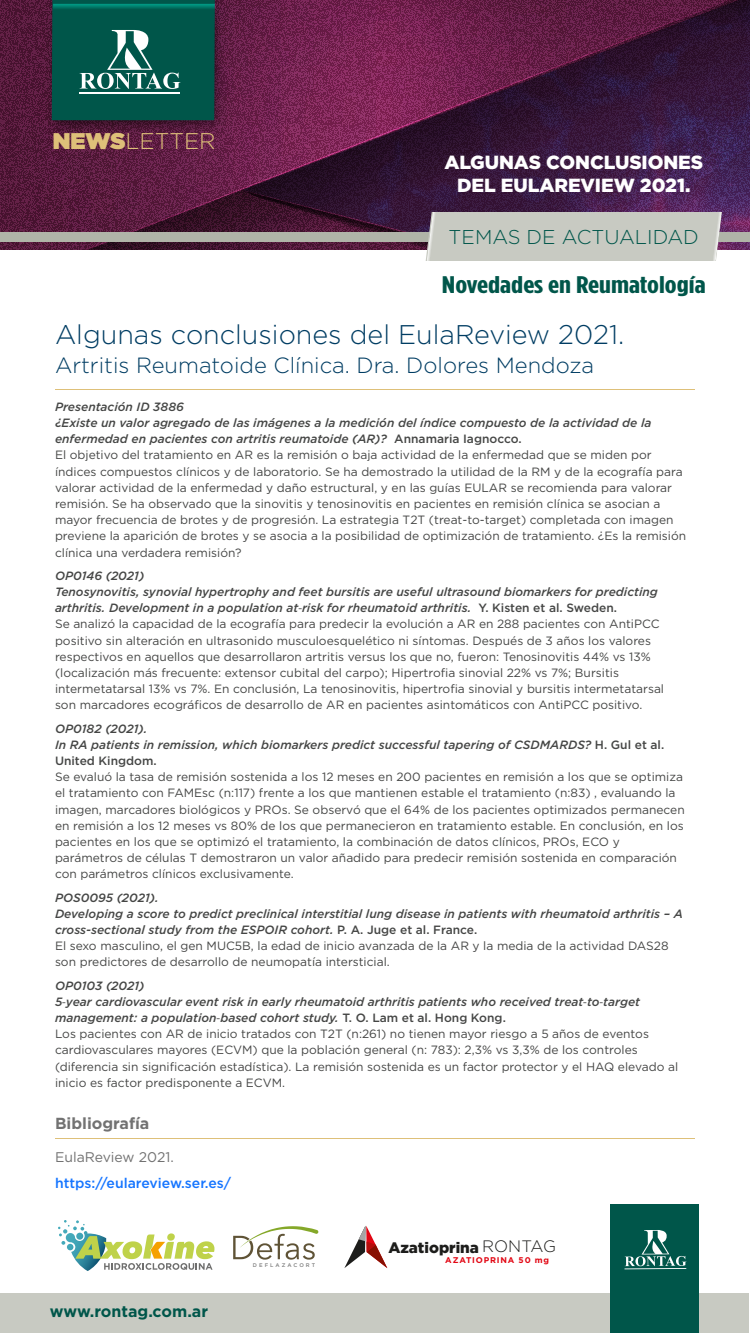
<style>
.page{position:relative;width:750px;height:1334px;background:#fff}
.page>*{position:absolute;margin:0;border:0;box-sizing:border-box;transform-origin:0 0}
.t1{font:300 27px "Gotham";color:#003d63}
.t2{font:700 24px "Gotham Condensed";color:#00564a;scale:1.31 1}
.t3{font:300 22.7px "Gotham";color:#dec079}
.t4{font:300 22px "Gotham";color:#003d63}
.t5{font:300 20px "Gotham";color:#00564a}
.t6{font:900 19px/22.8px "Gotham";letter-spacing:-.005em;color:#fff;text-align:center}
.t7{font:700 16px "Gotham";color:#00564a}
.t8{font:700 16px "Gotham";color:#727272}
.t9{font:900 15.2px "Gotham";color:#1d1d1b}
.t10{font:500 14px "Gotham";color:#1575ff}
.t11{font:14px "Gotham";color:#727272}
.t12{font:12px/16.2px "Gotham";color:#454645}
.t13{font:italic 500 12px/16.2px "Gotham";color:#454645}
.t14{font:700 8.3px "Gotham";letter-spacing:.1em;color:#e20613}
.t15{font:500 5.3px "Gotham";letter-spacing:.38em;color:#7e7e7e}
.s1{font-weight:900}
.s2{font-weight:500;font-style:italic}
.s3{font-weight:500}
.s4{font-family:"Myriad Pro"}
.s5{font-style:normal}
.s6{font-weight:400;font-style:normal}
.s7{font-weight:300;font-size:16.5px}
</style>
<div class="page">
<img style="left:0;top:0;width:242px;height:250px">
<img style="left:242px;top:0;width:508px;height:250px">
<img style="left:21px;top:0;width:231px;height:163px">
<svg style="left:52px;top:0;width:164px;height:122px;background:#116156"></svg>
<hr style="left:79px;top:92px;width:101px;height:2px;background:#fff">
<div style="left:0;top:232px;width:464px;height:10px;background:#b0b4a8"></div>
<div style="left:703px;top:232px;width:47px;height:10px;background:#b0b4a8"></div>
<div style="left:426px;top:212px;width:296px;height:49px;background:#c8cac2"></div>
<hr style="left:55px;top:1138px;width:640px;height:1px;background:#dec079">
<hr style="left:55px;top:389px;width:640px;height:1px;background:#dec079">
<svg style="left:58px;top:1220px;width:156px;height:51px"></svg>
<svg style="left:233px;top:1226px;width:86px;height:34px"></svg>
<svg style="left:344px;top:1226px;width:43px;height:42px"></svg>
<div style="left:0;top:1293px;width:749px;height:40px;background:#c8cac2"></div>
<div style="left:610px;top:1204px;width:89px;height:129px;background:#00564a"></div>
<svg style="left:625px;top:1230px;width:61px;height:39px"></svg>
<h3 class="t3" style="left:53px;top:127px;width:164px"><span class="s1">NEWS</span>LETTER</h3>
<h3 class="t6" style="left:444px;top:151px;width:260px">ALGUNAS CONCLUSIONES<br>DEL EULAREVIEW 2021.</h3>
<h3 class="t5" style="left:449px;top:224px;width:252px">TEMAS DE ACTUALIDAD</h3>
<h2 class="t2" style="left:442px;top:271px;width:203px">Novedades en Reumatología</h2>
<h1 class="t1" style="left:55px;top:317px;width:571px">Algunas conclusiones del EulaReview 2021.</h1>
<h3 class="t4" style="left:55px;top:352px;width:541px">Artritis Reumatoide Clínica. Dra. Dolores Mendoza</h3>
<p class="t12" style="left:55px;top:398px;width:633px"><span class="s2">Presentación ID 3886<br>¿Existe un valor agregado de las imágenes a la medición del índice compuesto de la actividad de la enfermedad en pacientes con artritis reumatoide (AR)?</span> <span class="s3">Annamaria Iagnocco.<br></span>El objetivo del tratamiento en AR es la remisión o baja actividad de la enfermedad que se miden por índices compuestos clínicos y de laboratorio. Se ha demostrado la utilidad de la RM y de la ecografía para valorar actividad de la enfermedad y daño estructural, y en las guías EULAR se recomienda para valorar remisión. Se ha observado que la sinovitis y tenosinovitis en pacientes en remisión clínica se asocian a mayor frecuencia de brotes y de progresión. La estrategia T2T (treat-to-target) completada con imagen previene la aparición de brotes y se asocia a la posibilidad de optimización de tratamiento. ¿Es la remisión clínica una verdadera remisión?</p>
<p class="t12" style="left:55px;top:567px;width:611px"><span class="s2">OP0146 (2021)<br>Tenosynovitis, synovial hypertrophy and feet bursitis are useful ultrasound biomarkers for predicting arthritis. Development in a population at</span><span class="s4">‐</span><span class="s2">risk for rheumatoid arthritis.</span> <span class="s3">Y. Kisten et al. Sweden.<br></span>Se analizó la capacidad de la ecografía para predecir la evolución a AR en 288 pacientes con AntiPCC positivo sin alteración en ultrasonido musculoesquelético ni síntomas. Después de 3 años los valores respectivos en aquellos que desarrollaron artritis versus los que no, fueron: Tenosinovitis 44% vs 13% (localización más frecuente: extensor cubital del carpo); Hipertrofia sinovial 22% vs 7%; Bursitis intermetatarsal 13% vs 7%. En conclusión, La tenosinovitis, hipertrofia sinovial y bursitis intermetatarsal son marcadores ecográficos de desarrollo de AR en pacientes asintomáticos con AntiPCC positivo.</p>
<p class="t13" style="left:55px;top:720px;width:611px">OP0182 (2021).<br>In RA patients in remission, which biomarkers predict successful tapering of CSDMARDS? <span class="s5">H. Gul et al.<br>United Kingdom.</span></p>
<p class="t12" style="left:55px;top:769px;width:631px">Se evaluó la tasa de remisión sostenida a los 12 meses en 200 pacientes en remisión a los que se optimiza el tratamiento con FAMEsc (n:117) frente a los que mantienen estable el tratamiento (n:83) , evaluando la imagen, marcadores biológicos y PROs. Se observó que el 64% de los pacientes optimizados permanecen en remisión a los 12 meses vs 80% de los que permanecieron en tratamiento estable. En conclusión, en los pacientes en los que se optimizó el tratamiento, la combinación de datos clínicos, PROs, ECO y parámetros de células T demostraron un valor añadido para predecir remisión sostenida en comparación con parámetros clínicos exclusivamente.</p>
<p class="t13" style="left:55px;top:889px;width:630px">POS0095 (2021).<br>Developing a score to predict preclinical interstitial lung disease in patients with rheumatoid arthritis – A cross-sectional study from the ESPOIR cohort. <span class="s5">P. A. Juge et al. France.<br></span><span class="s6">El sexo masculino, el gen MUC5B, la edad de inicio avanzada de la AR y la media de la actividad DAS28 son predictores de desarrollo de neumopatía intersticial.</span></p>
<p class="t12" style="left:55px;top:977px;width:625px"><span class="s2">OP0103 (2021)<br>5</span><span class="s4">‐</span><span class="s2">year cardiovascular event risk in early rheumatoid arthritis patients who received treat</span><span class="s4">‐</span><span class="s2">to</span><span class="s4">‐</span><span class="s2">target management: a population</span><span class="s4">‐</span><span class="s2">based cohort study.</span> <span class="s3">T. O. Lam et al. Hong Kong.<br></span>Los pacientes con AR de inicio tratados con T2T (n:261) no tienen mayor riesgo a 5 años de eventos cardiovasculares mayores (ECVM) que la población general (n: 783): 2,3% vs 3,3% de los controles (diferencia sin significación estadística). La remisión sostenida es un factor protector y el HAQ elevado al inicio es factor predisponente a ECVM.</p>
<h3 class="t8" style="left:55px;top:1113px;width:96px">Bibliografía</h3>
<p class="t11" style="left:55px;top:1148px;width:120px">EulaReview 2021.</p>
<p class="t10" style="left:55px;top:1174px;width:178px">https://eulareview.ser.es/</p>
<h3 class="t7" style="left:50px;top:1301px;width:160px">www.rontag.com.ar</h3>
<p class="t15" style="left:253px;top:1261px;width:64px">DEFLAZACORT</p>
<p class="t9" style="left:388px;top:1237px;width:169px">Azatioprina <span class="s7">RONTAG</span></p>
<p class="t14" style="left:445px;top:1255px;width:105px">AZATIOPRINA 50 mg</p>
</div>
